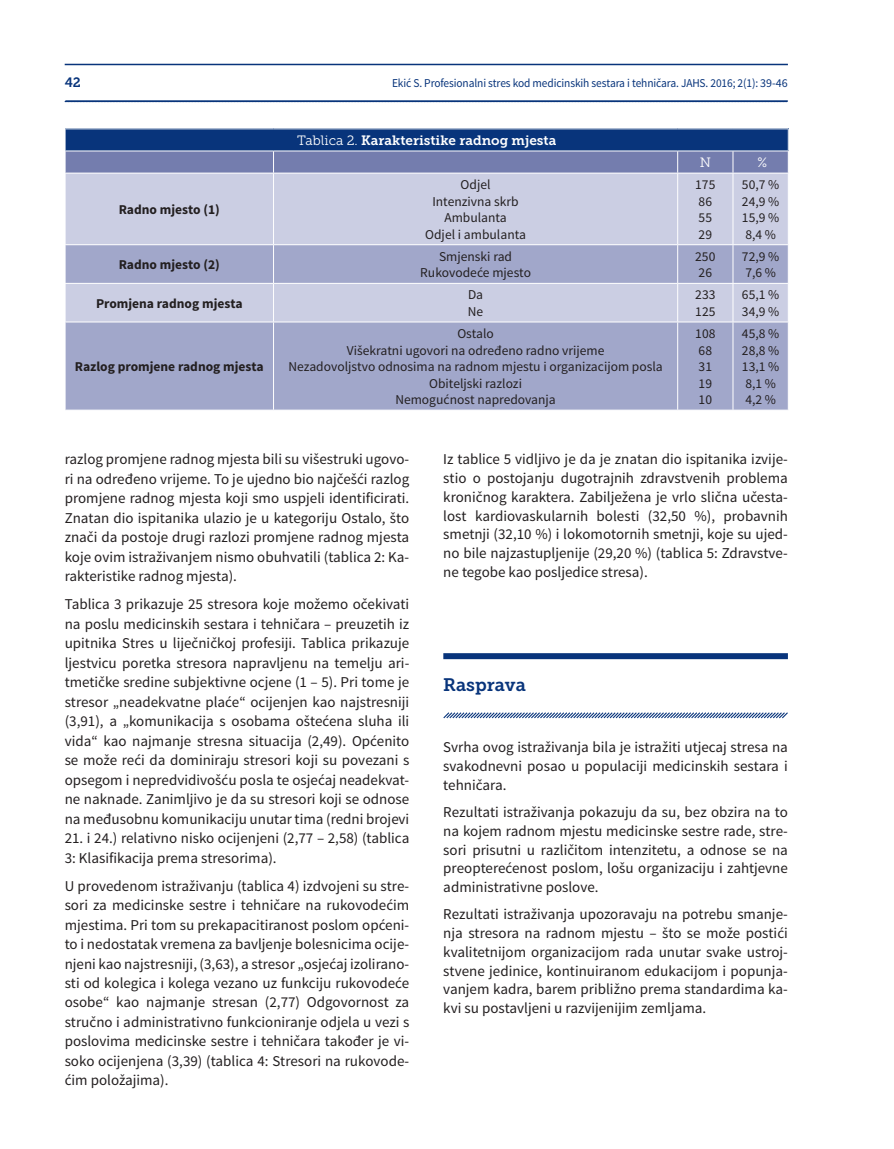
<style>
.page{position:relative;width:894px;height:1149px;background:#fff}
.page>*{position:absolute;margin:0;border:0;box-sizing:border-box;transform-origin:0 0}
.t1{font:18px "Museo Slab 700";color:#08347b}
.t2{font:15px/19.5px "Source Sans Pro";color:#231f20;text-align:justify}
.t3{font:13.5px/16.5px "Source Sans Pro";color:#231f20}
.t4{font:700 13.5px "Source Sans Pro";color:#231f20}
.t5{font:13.5px "Museo Slab 700";color:#fff}
.t6{font:13.5px "Museo Slab 700";color:#08347b}
.t7{font:13.5px "Museo Slab 300";color:#fff}
.t8{font:12px "Source Sans Pro";letter-spacing:-.01em;color:#08347b;scale:.95 1}
.s1{font-family:"Museo Slab 300"}
</style>
<div class="page">
<hr style="left:65px;top:64px;width:723px;height:1px;background:#08347b">
<svg style="left:64px;top:100px;width:724px;height:2px"></svg>
<div style="left:443px;top:653px;width:345px;height:6px;background:#08347b"></div>
<svg style="left:443px;top:712px;width:345px;height:7px"></svg>
<div style="left:66px;top:174px;width:722px;height:70px;background:#cbcee3"></div>
<svg style="left:66px;top:245px;width:722px;height:165px;background:#abb0d0"></svg>
<svg style="left:65px;top:129px;width:724px;height:44px;background:#465f99"></svg>
<hr style="left:273px;top:173px;width:1px;height:71px;background:#fff">
<hr style="left:677px;top:173px;width:1px;height:71px;background:#fff">
<hr style="left:732px;top:173px;width:1px;height:71px;background:#fff">
<hr style="left:273px;top:245px;width:1px;height:38px;background:#fff">
<hr style="left:677px;top:245px;width:1px;height:38px;background:#fff">
<hr style="left:732px;top:245px;width:1px;height:38px;background:#fff">
<hr style="left:65px;top:283px;width:208px;height:1px;background:#fff">
<hr style="left:273px;top:283px;width:404px;height:1px;background:#fff">
<hr style="left:273px;top:284px;width:1px;height:38px;background:#fff">
<hr style="left:677px;top:283px;width:56px;height:1px;background:#fff">
<hr style="left:677px;top:284px;width:1px;height:38px;background:#fff">
<hr style="left:733px;top:283px;width:55px;height:1px;background:#fff">
<hr style="left:732px;top:284px;width:1px;height:38px;background:#fff">
<hr style="left:65px;top:322px;width:208px;height:1px;background:#fff">
<hr style="left:273px;top:322px;width:404px;height:1px;background:#fff">
<hr style="left:273px;top:322px;width:1px;height:88px;background:#fff">
<hr style="left:677px;top:322px;width:56px;height:1px;background:#fff">
<hr style="left:677px;top:322px;width:1px;height:88px;background:#fff">
<hr style="left:733px;top:322px;width:55px;height:1px;background:#fff">
<hr style="left:732px;top:322px;width:1px;height:88px;background:#fff">
<p class="t6" style="left:65px;top:74px;width:18px">42</p>
<p class="t8" style="left:392px;top:75px;width:418px">Ekić S. Profesionalni stres kod medicinskih sestara i tehničara. JAHS. 2016; 2(1): 39-46</p>
<p class="t4" style="left:119px;top:201px;width:103px">Radno mjesto (1)</p>
<p class="t5" style="left:297px;top:133px;width:261px"><span class="s1">Tablica 2.</span> Karakteristike radnog mjesta</p>
<p class="t7" style="left:699px;top:155px;width:13px">N</p>
<p class="t7" style="left:757px;top:155px;width:11px">%</p>
<p class="t3" style="left:425px;top:177px;width:102px;text-align:center">Odjel<br>Intenzivna skrb<br>Ambulanta<br>Odjel i ambulanta</p>
<p class="t3" style="left:695px;top:177px;width:22px">175<br>86<br>55<br>29</p>
<p class="t3" style="left:742px;top:177px;width:39px;text-align:justify">50,7 % 24,9 % 15,9 % 8,4 %</p>
<p class="t4" style="left:119px;top:256px;width:103px">Radno mjesto (2)</p>
<p class="t3" style="left:420px;top:248px;width:112px;text-align:center">Smjenski rad<br>Rukovodeće mjesto</p>
<p class="t3" style="left:695px;top:248px;width:22px">250<br>26</p>
<p class="t3" style="left:742px;top:248px;width:39px">72,9 %<br>7,6 %</p>
<p class="t4" style="left:96px;top:295px;width:148px">Promjena radnog mjesta</p>
<p class="t3" style="left:468px;top:287px;width:17px">Da<br>Ne</p>
<p class="t3" style="left:695px;top:287px;width:22px">233<br>125</p>
<p class="t3" style="left:742px;top:287px;width:39px">65,1 %<br>34,9 %</p>
<p class="t4" style="left:75px;top:358px;width:190px">Razlog promjene radnog mjesta</p>
<p class="t3" style="left:288px;top:326px;width:376px;text-align:center">Ostalo<br>Višekratni ugovori na određeno radno vrijeme<br>Nezadovoljstvo odnosima na radnom mjestu i organizacijom posla Obiteljski razlozi<br>Nemogućnost napredovanja</p>
<p class="t3" style="left:695px;top:326px;width:22px">108<br>68<br>31<br>19<br>10</p>
<p class="t3" style="left:742px;top:326px;width:39px">45,8 %<br>28,8 %<br>13,1 %<br>8,1 %<br>4,2 %</p>
<p class="t2" style="left:65px;top:450px;width:346px">razlog promjene radnog mjesta bili su višestruki ugovo&shy;ri na određeno vrijeme. To je ujedno bio najčešći razlog promjene radnog mjesta koji smo uspjeli identificirati.<br>Znatan dio ispitanika ulazio je u kategoriju Ostalo, što znači da postoje drugi razlozi promjene radnog mjesta koje ovim istraživanjem nismo obuhvatili (tablica 2: Ka&shy;rakteristike radnog mjesta).</p>
<p class="t2" style="left:65px;top:595px;width:346px">Tablica 3 prikazuje 25 stresora koje možemo očekivati na poslu medicinskih sestara i tehničara – preuzetih iz upitnika Stres u liječničkoj profesiji. Tablica prikazuje ljestvicu poretka stresora napravljenu na temelju ari&shy;tmetičke sredine subjektivne ocjene (1 – 5). Pri tome je stresor „neadekvatne plaće“ ocijenjen kao najstresniji (3,91), a „komunikacija s osobama oštećena sluha ili vida“ kao najmanje stresna situacija (2,49). Općenito se može reći da dominiraju stresori koji su povezani s opsegom i nepredvidivošću posla te osjećaj neadekvat&shy;ne naknade. Zanimljivo je da su stresori koji se odnose na međusobnu komunikaciju unutar tima (redni brojevi</p>
<p class="t2" style="left:65px;top:828px;width:346px">21. i 24.) relativno nisko ocijenjeni (2,77 – 2,58) (tablica<br>3: Klasifikacija prema stresorima).</p>
<p class="t2" style="left:65px;top:876px;width:346px">U provedenom istraživanju (tablica 4) izdvojeni su stre&shy;sori za medicinske sestre i tehničare na rukovodećim mjestima. Pri tom su prekapacitiranost poslom općeni&shy;to i nedostatak vremena za bavljenje bolesnicima ocije&shy;njeni kao najstresniji, (3,63), a stresor „osjećaj izolirano&shy;sti od kolegica i kolega vezano uz funkciju rukovodeće osobe“ kao najmanje stresan (2,77) Odgovornost za stručno i administrativno funkcioniranje odjela u vezi s poslovima medicinske sestre i tehničara također je vi&shy;soko ocijenjena (3,39) (tablica 4: Stresori na rukovode&shy;ćim položajima).</p>
<p class="t2" style="left:443px;top:450px;width:346px;line-height:18.8px">Iz tablice 5 vidljivo je da je znatan dio ispitanika izvije&shy;stio o postojanju dugotrajnih zdravstvenih problema kroničnog karaktera. Zabilježena je vrlo slična učesta&shy;lost kardiovaskularnih bolesti (32,50 %), probavnih smetnji (32,10 %) i lokomotornih smetnji, koje su ujed&shy;no bile najzastupljenije (29,20 %) (tablica 5: Zdravstve&shy;ne tegobe kao posljedice stresa).</p>
<p class="t1" style="left:443px;top:675px;width:84px">Rasprava</p>
<p class="t2" style="left:443px;top:738px;width:346px;line-height:18.8px">Svrha ovog istraživanja bila je istražiti utjecaj stresa na svakodnevni posao u populaciji medicinskih sestara i tehničara.</p>
<p class="t2" style="left:443px;top:803px;width:346px;line-height:18.8px">Rezultati istraživanja pokazuju da su, bez obzira na to na kojem radnom mjestu medicinske sestre rade, stre&shy;sori prisutni u različitom intenzitetu, a odnose se na preopterećenost poslom, lošu organizaciju i zahtjevne administrativne poslove.</p>
<p class="t2" style="left:443px;top:905px;width:346px;line-height:18.8px">Rezultati istraživanja upozoravaju na potrebu smanje&shy;nja stresora na radnom mjestu – što se može postići kvalitetnijom organizacijom rada unutar svake ustroj&shy;stvene jedinice, kontinuiranom edukacijom i popunja&shy;vanjem kadra, barem približno prema standardima ka&shy;kvi su postavljeni u razvijenijim zemljama.</p>
</div>
